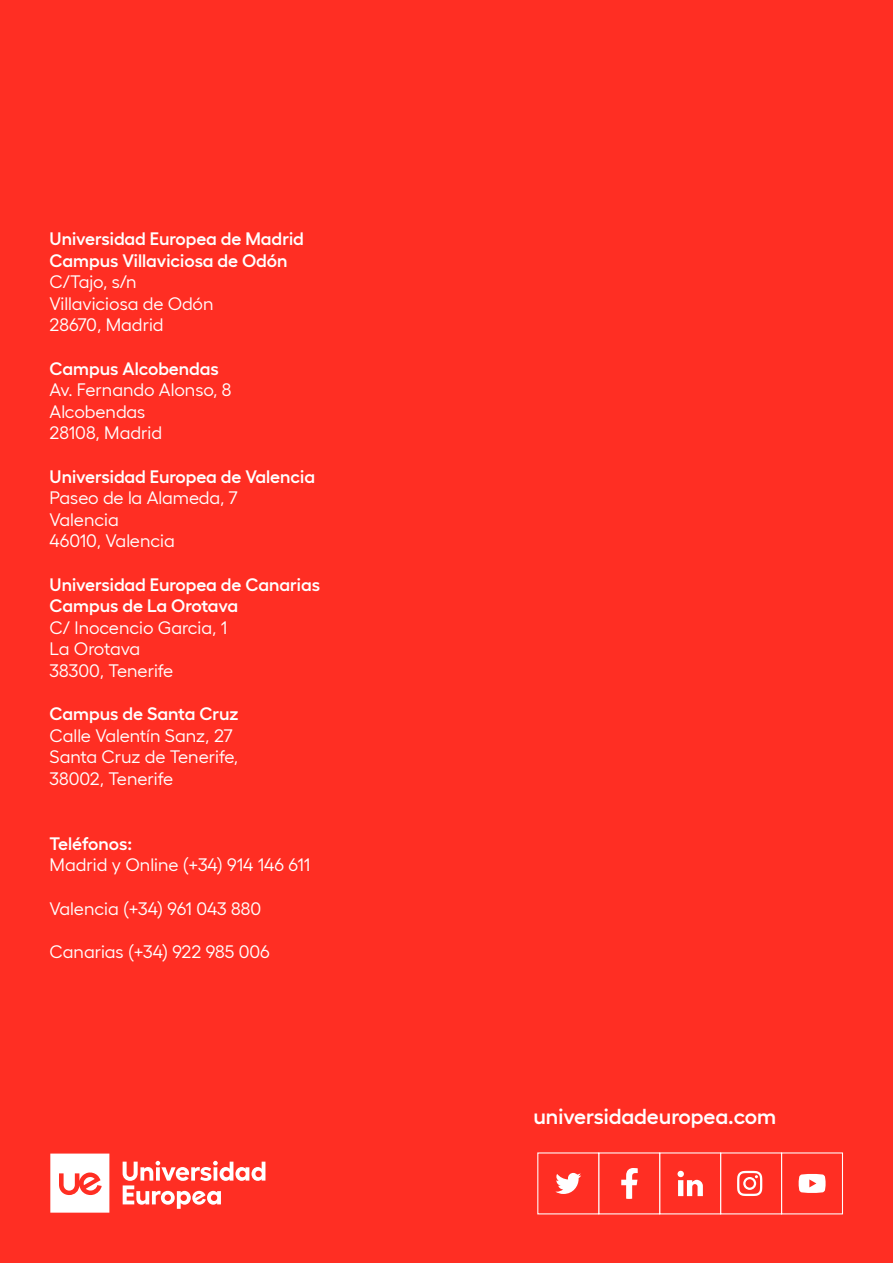
<style>
.page{position:relative;width:893px;height:1263px;background:#ff2e23}
.page>*{position:absolute;margin:0;border:0;box-sizing:border-box;transform-origin:0 0}
.t1{font:600 21.6px "Hellix";color:#fff}
.t2{font:18px/21.6px "Hellix";color:#fff}
.t3{font:600 18px/21.6px "Hellix";color:#fff}
</style>
<div class="page">
<svg style="left:799px;top:1174px;width:27px;height:19px"></svg>
<div style="left:720px;top:1152px;width:62px;height:62px;background:#ff2e23;border:1px solid #fff"></div>
<svg style="left:737px;top:1171px;width:25px;height:25px"></svg>
<div style="left:659px;top:1152px;width:62px;height:62px;background:#ff2e23;border:1px solid #fff"></div>
<svg style="left:677px;top:1171px;width:26px;height:25px"></svg>
<div style="left:598px;top:1152px;width:62px;height:62px;background:#ff2e23;border:1px solid #fff"></div>
<svg style="left:621px;top:1168px;width:17px;height:31px"></svg>
<div style="left:537px;top:1152px;width:62px;height:62px;background:#ff2e23"></div>
<svg style="left:555px;top:1173px;width:26px;height:21px"></svg>
<svg style="left:50px;top:1153px;width:59px;height:59px;background:#ffdddb"></svg>
<svg style="left:123px;top:1161px;width:142px;height:48px"></svg>
<p class="t3" style="left:50px;top:226px;width:256px">Universidad Europea de Madrid<br>Campus Villaviciosa de Odón</p>
<p class="t2" style="left:50px;top:269px;width:165px">C/Tajo, s/n<br>Villaviciosa de Odón<br>28670, Madrid</p>
<p class="t3" style="left:50px;top:356px;width:171px">Campus Alcobendas</p>
<p class="t2" style="left:50px;top:377px;width:183px">Av. Fernando Alonso, 8<br>Alcobendas<br>28108, Madrid</p>
<p class="t3" style="left:50px;top:464px;width:267px">Universidad Europea de Valencia</p>
<p class="t2" style="left:50px;top:485px;width:190px">Paseo de la Alameda, 7<br>Valencia<br>46010, Valencia</p>
<p class="t3" style="left:50px;top:572px;width:272px">Universidad Europea de Canarias<br>Campus de La Orotava</p>
<p class="t2" style="left:50px;top:615px;width:179px">C/ Inocencio Garcia, 1<br>La Orotava<br>38300, Tenerife</p>
<p class="t3" style="left:50px;top:701px;width:190px">Campus de Santa Cruz</p>
<p class="t2" style="left:50px;top:723px;width:190px">Calle Valentín Sanz, 27<br>Santa Cruz de Tenerife,<br>38002, Tenerife</p>
<p class="t3" style="left:50px;top:831px;width:84px">Teléfonos:</p>
<p class="t2" style="left:50px;top:852px;width:262px">Madrid y Online (+34) 914 146 611</p>
<p class="t2" style="left:50px;top:896px;width:213px">Valencia (+34) 961 043 880</p>
<p class="t2" style="left:50px;top:939px;width:222px">Canarias (+34) 922 985 006</p>
<p class="t1" style="left:533px;top:1099px;width:244px">universidadeuropea.com</p>
</div>
